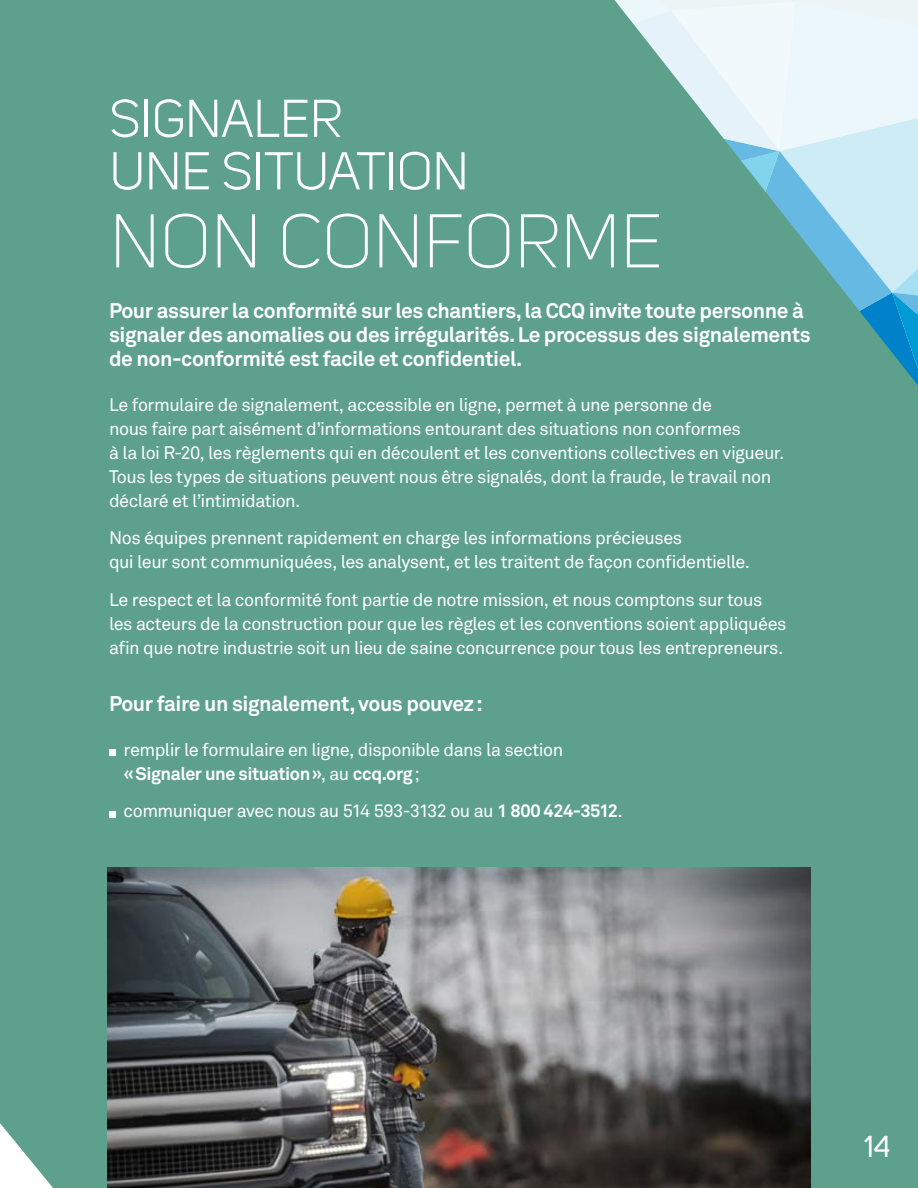
<style>
.page{position:relative;width:918px;height:1188px;background:#5da18c}
.page>*{position:absolute;margin:0;border:0;box-sizing:border-box;transform-origin:0 0}
.Titre_-_2e_niveau{font:300 75px "Uni Sans";color:#fff}
.Titre_-_2e_niveau-2{font:52.5px/52.5px "Uni Sans";color:#fff}
.Pagination{font:30px "Uni Sans";color:#fff}
.Sous-titre_texte_cou{font:700 21px/24px "Akkurat Pro";letter-spacing:-.02em;color:#fff}
.Texte_courant_-_blan{font:18px/24px "Akkurat Pro";letter-spacing:-.025em;color:#fff}
.s1{font-weight:700}
</style>
<div class="page">
<img style="left:108px;top:868px;width:702px;height:320px">
<div style="left:109px;top:749px;width:6px;height:7px;background:#fff"></div>
<svg style="left:109px;top:811px;width:6px;height:6px"></svg>
<p class="Titre_-_2e_niveau-2" style="left:110px;top:93px;width:361px">SIGNALER<br>UNE SITUATION</p>
<p class="Titre_-_2e_niveau" style="left:110px;top:198px;width:554px">NON CONFORME</p>
<p class="Sous-titre_texte_cou" style="left:109px;top:299px;width:703px">Pour assurer la conformité sur les chantiers, la CCQ invite toute personne à signaler des anomalies ou des irrégularités. Le processus des signalements de non-conformité est facile et confidentiel.</p>
<p class="Texte_courant_-_blan" style="left:109px;top:392px;width:677px">Le formulaire de signalement, accessible en ligne, permet à une personne de<br>nous faire part aisément d’informations entourant des situations non conformes<br>à la loi R-20, les règlements qui en découlent et les conventions collectives en vigueur.<br>Tous les types de situations peuvent nous être signalés, dont la fraude, le travail non déclaré et l’intimidation.</p>
<p class="Texte_courant_-_blan" style="left:109px;top:526px;width:642px">Nos équipes prennent rapidement en charge les informations précieuses<br>qui leur sont communiquées, les analysent, et les traitent de façon confidentielle.</p>
<p class="Texte_courant_-_blan" style="left:109px;top:587px;width:679px">Le respect et la conformité font partie de notre mission, et nous comptons sur tous les acteurs de la construction pour que les règles et les conventions soient appliquées afin que notre industrie soit un lieu de saine concurrence pour tous les entrepreneurs.</p>
<p class="Sous-titre_texte_cou" style="left:109px;top:692px;width:375px">Pour faire un signalement, vous pouvez:</p>
<p class="Texte_courant_-_blan" style="left:124px;top:737px;width:441px">remplir le formulaire en ligne, disponible dans la section <span class="s1">«Signaler une situation»</span>, au <span class="s1">ccq.org</span>;</p>
<p class="Texte_courant_-_blan" style="left:124px;top:799px;width:501px">communiquer avec nous au 514 593-3132 ou au <span class="s1">1 800 424-3512</span>.</p>
<p class="Pagination" style="left:864px;top:1129px;width:28px">14</p>
</div>
